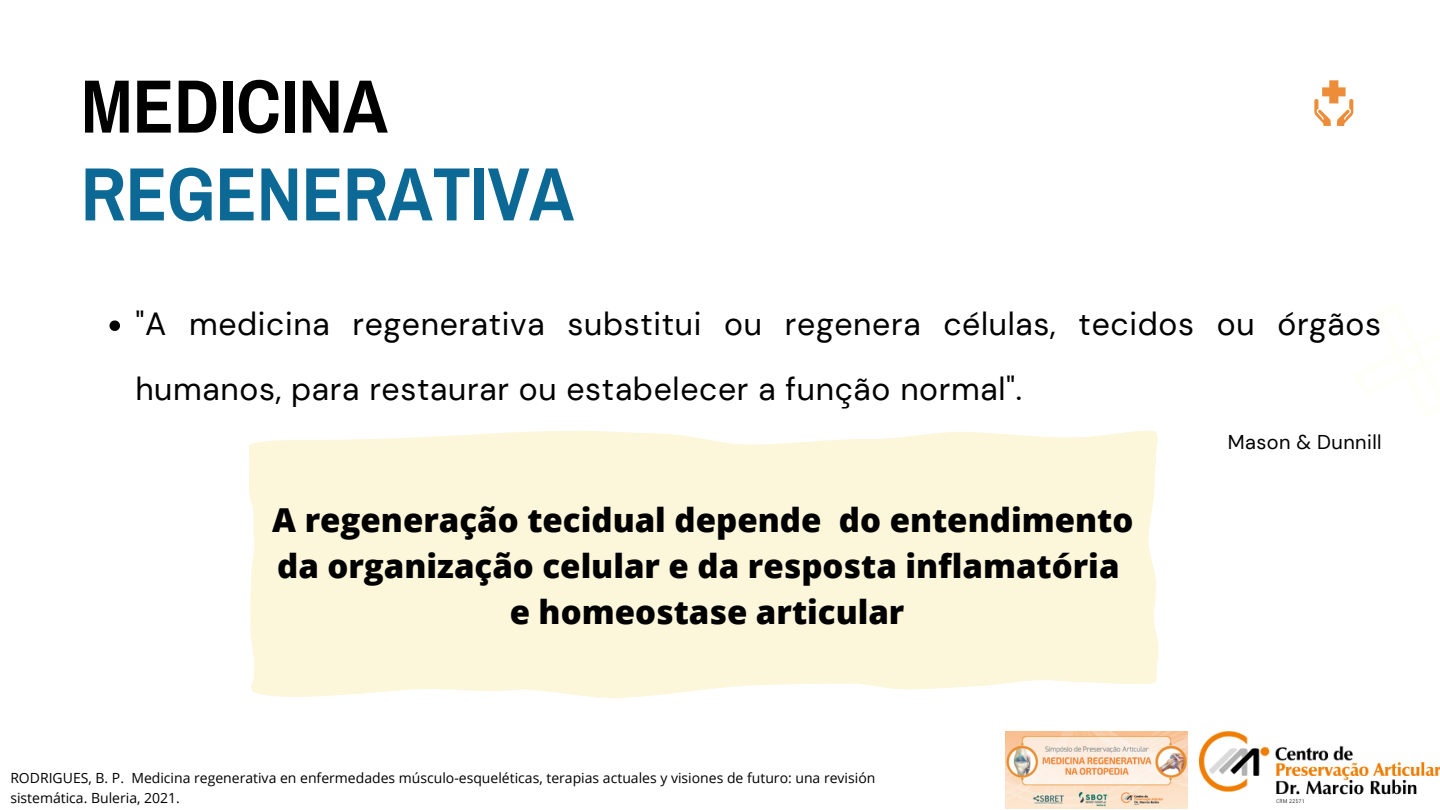
<style>
.page{position:relative;width:1440px;height:810px;background:#fff}
.page>*{position:absolute;margin:0;border:0;box-sizing:border-box;transform-origin:0 0}
.t1{font:700 75.7px "Archivo Narrow";color:#0c6894}
.t2{font:700 75.7px "Archivo Narrow";color:#000}
.t3{font:800 33px/45.8px "Open Sans";color:#000;text-align:center}
.t4{font:32px/64.5px "DM Sans";letter-spacing:.02em;color:#000}
.t5{font:20px "DM Sans";letter-spacing:.02em;color:#000}
.t6{font:14px/19.5px "Open Sans";color:#000}
</style>
<div class="page">
<svg style="left:1314px;top:80px;width:39px;height:46px"></svg>
<svg style="left:110px;top:320px;width:10px;height:11px"></svg>
<svg style="left:249px;top:430px;width:910px;height:268px;background:#fcf6dd"></svg>
<img style="left:1199px;top:732px;width:241px;height:70px">
<img style="left:1005px;top:732px;width:182px;height:76px">
<p class="t2" style="left:81px;top:66px;width:308px">MEDICINA</p>
<p class="t1" style="left:81px;top:154px;width:495px">REGENERATIVA</p>
<p class="t4" style="left:135px;top:292px;width:1247px">"A medicina regenerativa substitui ou regenera células, tecidos ou órgãos humanos, para restaurar ou estabelecer a função normal".</p>
<p class="t5" style="left:1228px;top:429px;width:155px">Mason &amp; Dunnill</p>
<p class="t3" style="left:272px;top:496px;width:863px">A regeneração tecidual depende do entendimento da organização celular e da resposta inflamatória e homeostase articular</p>
<p class="t6" style="left:10px;top:768px;width:867px">RODRIGUES, B. P. Medicina regenerativa en enfermedades músculo-esqueléticas, terapias actuales y visiones de futuro: una revisión sistemática. Buleria, 2021.</p>
</div>
